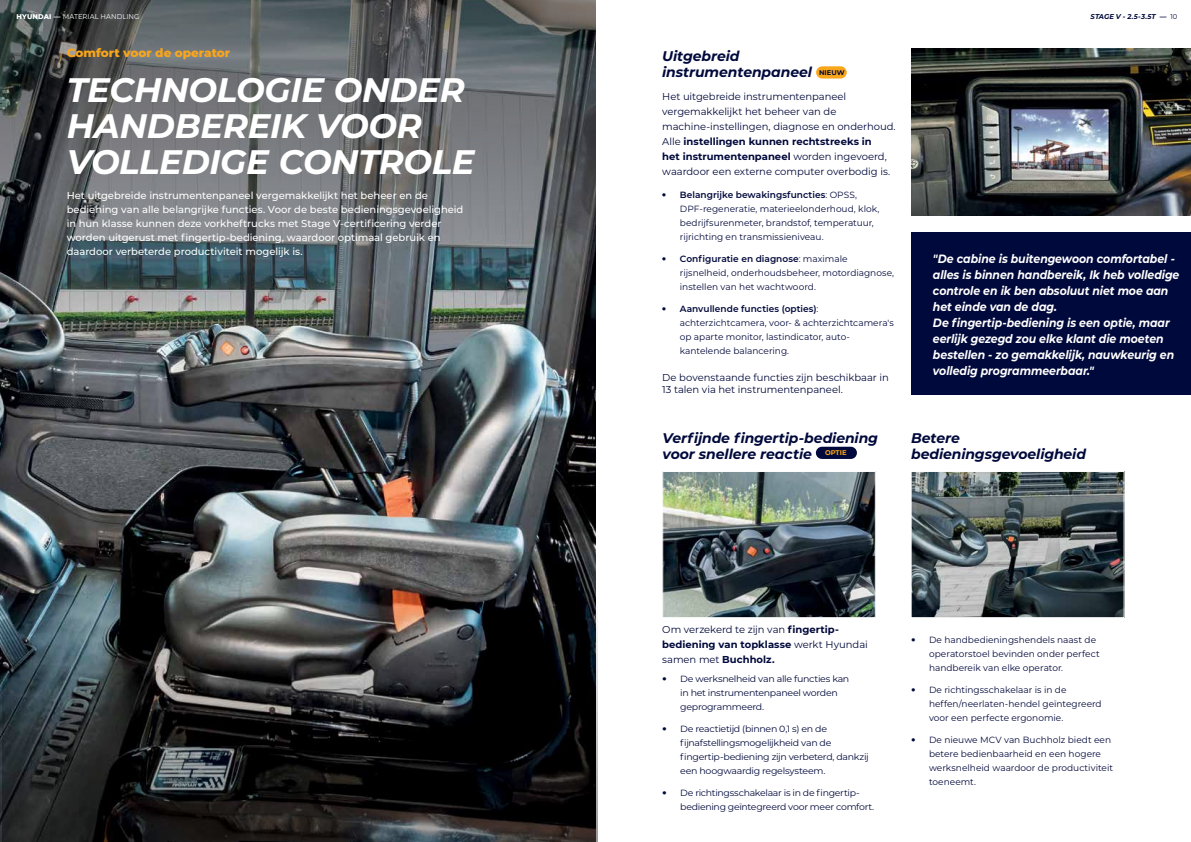
<style>
.page{position:relative;width:1191px;height:842px;background:#fff}
.page>*{position:absolute;margin:0;border:0;box-sizing:border-box;transform-origin:0 0}
.t1{font:italic 700 34px/36px "Montserrat";letter-spacing:-.01em;color:#fff}
.t2{font:italic 700 14px/16px "Montserrat";letter-spacing:-.005em;color:#00093b}
.t3{font:italic 700 12px/16px "Montserrat";letter-spacing:-.005em;color:#fff;scale:.91 1}
.t4{font:800 12px "Montserrat";color:#faa61a}
.t5{font:10px/15px "Montserrat";letter-spacing:-.005em;color:#00093b}
.t6{font:500 10px/14px "Montserrat";letter-spacing:-.005em;color:#fff}
.t7{font:9px/14px "Montserrat";letter-spacing:-.005em;color:#00093b}
.t8{font:9px/14px "Montserrat";letter-spacing:-.03em;color:#00093b;scale:1.05 1}
.t9{font:9px/14px "Montserrat";letter-spacing:-.03em;color:#00093b;scale:1.04 1}
.t10{font:7px "Montserrat";letter-spacing:.015em;color:#fff}
.t11{font:italic 700 7px "Montserrat";letter-spacing:.02em;color:#00093b}
.s1{font-weight:800}
.s2{font-weight:700;font-style:italic}
.s3{font-weight:400;font-style:normal}
.s4{font-style:normal;font-size:6.8px}
.s5{font-weight:700}
.s6{font-family:"Avenir"}
.s7{font-weight:600}
</style>
<div class="page">
<img style="left:0;top:327px;width:595px;height:515px">
<svg style="left:2px;top:550px;width:595px;height:292px;background:#2e3032"></svg>
<img style="left:664px;top:473px;width:209px;height:143px">
<div style="left:662px;top:471px;width:213px;height:147px;border:1px solid #fff"></div>
<img style="left:913px;top:473px;width:209px;height:143px">
<div style="left:911px;top:471px;width:213px;height:147px;border:1px solid #fff"></div>
<div style="left:816px;top:447px;width:41px;height:12px;background:#00093b;border-radius:6px"></div>
<div style="left:816px;top:66px;width:30px;height:13px;background:#faa61a;border-radius:6px"></div>
<svg style="left:0;top:0;width:595px;height:327px;background:#606668"></svg>
<div style="left:911px;top:232px;width:280px;height:163px;background:#00093b"></div>
<img style="left:911px;top:49px;width:280px;height:166px">
<p class="t10" style="left:16px;top:11px;width:124px"><span class="s1">HYUNDAI</span> <span class="s2">—</span> MATERIAL HANDLING</p>
<p class="t11" style="left:1090px;top:11px;width:88px">STAGE V - 2.5-3.5T — <span class="s3">10</span></p>
<h3 class="t4" style="left:67px;top:44px;width:165px">Comfort voor de operator</h3>
<h1 class="t1" style="left:67px;top:71px;width:409px">TECHNOLOGIE ONDER<br>HANDBEREIK VOOR<br>VOLLEDIGE CONTROLE</h1>
<p class="t6" style="left:67px;top:188px;width:398px">Het uitgebreide instrumentenpaneel vergemakkelijkt het beheer en de bediening van alle belangrijke functies. Voor de beste bedieningsgevoeligheid in hun klasse kunnen deze vorkheftrucks met Stage V-certificering verder worden uitgerust met fingertip-bediening, waardoor optimaal gebruik en daardoor verbeterde productiviteit mogelijk is.</p>
<h2 class="t2" style="left:662px;top:47px;width:184px">Uitgebreid instrumentenpaneel <span class="s4">NIEUW</span></h2>
<p class="t5" style="left:662px;top:88px;width:235px">Het uitgebreide instrumentenpaneel vergemakkelijkt het beheer van de machine-instellingen, diagnose en onderhoud.<br>Alle <span class="s5">instellingen kunnen rechtstreeks in<br>het instrumentenpaneel</span> worden ingevoerd, waardoor een externe computer overbodig is.</p>
<p class="t7" style="left:680px;top:188px;width:201px;text-indent:-18px"><span class="s6">•</span> <span class="s7">Belangrijke bewakingsfuncties</span>: OPSS, DPF-regeneratie, materieelonderhoud, klok, bedrijfsurenmeter, brandstof, temperatuur, rijrichting en transmissieniveau.</p>
<p class="t7" style="left:680px;top:252px;width:216px;text-indent:-18px"><span class="s6">•</span> <span class="s7">Configuratie en diagnose</span>: maximale rijsnelheid, onderhoudsbeheer, motordiagnose, instellen van het wachtwoord.</p>
<p class="t7" style="left:680px;top:302px;width:216px;text-indent:-18px"><span class="s6">•</span> <span class="s7">Aanvullende functies (opties)</span>: achterzichtcamera, voor- &amp; achterzichtcamera's op aparte monitor, lastindicator, auto&shy;kantelende balancering.</p>
<p class="t3" style="left:933px;top:251px;width:272px">"De cabine is buitengewoon comfortabel - alles is binnen handbereik, Ik heb volledige controle en ik ben absoluut niet moe aan het einde van de dag.<br>De fingertip-bediening is een optie, maar eerlijk gezegd zou elke klant die moeten bestellen - zo gemakkelijk, nauwkeurig en volledig programmeerbaar."</p>
<p class="t5" style="left:662px;top:371px;width:228px;line-height:12px">De bovenstaande functies zijn beschikbaar in<br>13 talen via het instrumentenpaneel.</p>
<h2 class="t2" style="left:662px;top:429px;width:217px">Verfijnde fingertip-bediening voor snellere reactie <sup>OPTIE</sup></h2>
<h2 class="t2" style="left:911px;top:429px;width:176px">Betere bedieningsgevoeligheid</h2>
<p class="t5" style="left:662px;top:622px;width:207px">Om verzekerd te zijn van <span class="s5">fingertip&shy;bediening van topklasse</span> werkt Hyundai samen met <span class="s5">Buchholz.</span></p>
<p class="t7" style="left:929px;top:632px;width:172px;text-indent:-18px"><span class="s6">•</span> De handbedieningshendels naast de operatorstoel bevinden onder perfect handbereik van elke operator.</p>
<p class="t7" style="left:929px;top:682px;width:174px;text-indent:-18px"><span class="s6">•</span> De richtingsschakelaar is in de heffen/neerlaten-hendel geïntegreerd voor een perfecte ergonomie.</p>
<p class="t7" style="left:929px;top:732px;width:186px;text-indent:-18px"><span class="s6">•</span> De nieuwe MCV van Buchholz biedt een betere bedienbaarheid en een hogere werksnelheid waardoor de productiviteit toeneemt.</p>
<p class="t8" style="left:680px;top:672px;width:163px;text-indent:-18px"><span class="s6">•</span> De werksnelheid van alle functies kan in het instrumentenpaneel worden geprogrammeerd.</p>
<p class="t8" style="left:680px;top:722px;width:181px;text-indent:-18px"><span class="s6">•</span> De reactietijd (binnen 0,1 s) en de fijnafstellingsmogelijkheid van de fingertip-bediening zijn verbeterd, dankzij een hoogwaardig regelsysteem.</p>
<p class="t9" style="left:680px;top:786px;width:188px;text-indent:-18px"><span class="s6">•</span> De richtingsschakelaar is in de fingertip&shy;bediening geïntegreerd voor meer comfort.</p>
</div>
